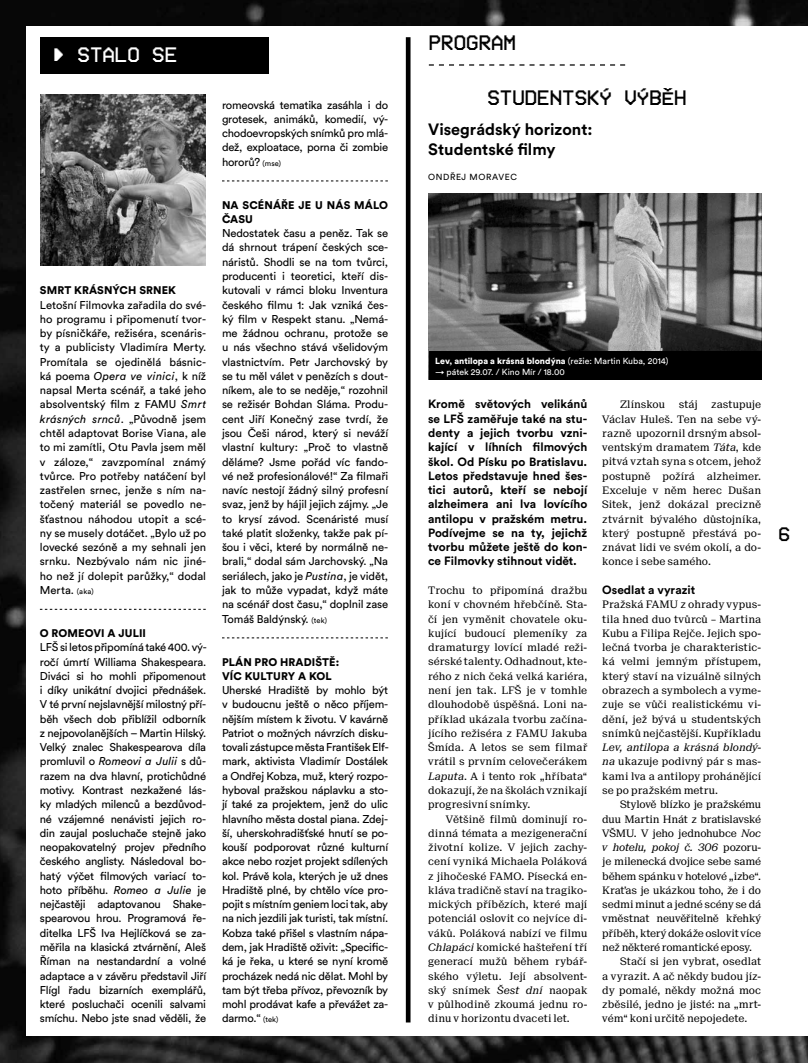
<style>
.page{position:relative;width:808px;height:1063px;background:#fff}
.page>*{position:absolute;margin:0;border:0;box-sizing:border-box;transform-origin:0 0}
.t1{font:21.25px "VCROSD Mono";color:#000}
.t2{font:21.25px "VCROSD Mono";color:#fff}
.t3{font:19.88px "VCROSD Mono";color:#000}
.t4{font:700 16.25px/20px "Circular Pro";color:#000}
.t5{font:700 11.88px/14.2px "Circular Pro";color:#000;text-align:justify}
.t6{font:11.25px/14.2px "Circular Pro";letter-spacing:-.02em;color:#000;text-align:justify}
.t7{font:11.25px/14.2px "Suisse BP Neue";letter-spacing:-.005em;color:#000;text-align:justify}
.t8{font:11.25px "Suisse BP Neue";letter-spacing:-.025em;color:#000}
.t9{font:italic 11.25px "Suisse BP Neue";letter-spacing:-.02em;color:#000}
.t10{font:900 11px/14.2px "Circular Pro";letter-spacing:.01em;color:#000}
.t11{font:900 8.75px "Circular Pro";color:#fff}
.t12{font:8.75px "Circular Pro";color:#fff}
.t13{font:8.75px "Circular Pro";color:#000}
.s1{font-style:italic}
.s2{font-size:7.5px}
.s3{font-weight:400}
.s4{font-style:normal}
</style>
<div class="page">
<img style="left:0;top:0;width:808px;height:1063px">
<div style="left:27px;top:27px;width:781px;height:1009px;background:#fff"></div>
<svg style="left:429px;top:64px;width:196px;height:2px"></svg>
<svg style="left:40px;top:609px;width:166px;height:1px"></svg>
<svg style="left:222px;top:181px;width:166px;height:1px"></svg>
<svg style="left:222px;top:638px;width:166px;height:1px"></svg>
<div style="left:40px;top:37px;width:229px;height:36px;background:#000"></div>
<hr style="left:406px;top:37px;width:4px;height:985px;background:#000">
<img style="left:429px;top:193px;width:332px;height:158px">
<div style="left:429px;top:351px;width:332px;height:29px;background:#000"></div>
<img style="left:40px;top:94px;width:166px;height:172px">
<h1 class="t2" style="left:53px;top:43px;width:126px">► STALO SE</h1>
<p class="t10" style="left:40px;top:283px;width:130px">SMRT KRÁSNÝCH SRNEK</p>
<p class="t6" style="left:40px;top:297px;width:168px">Letošní Filmovka zařadila do své&shy;ho programu i připomenutí tvor&shy;by písničkáře, režiséra, scenáris&shy;ty a publicisty Vladimíra Merty.<br>Promítala se ojedinělá básnic&shy;ká poema <span class="s1">Opera ve vinici</span>, k níž napsal Merta scénář, a také jeho absolventský film z FAMU <span class="s1">Smrt krásných srnců</span>. „Původně jsem chtěl adaptovat Borise Viana, ale to mi zamítli, Otu Pavla jsem měl v záloze,“ zavzpomínal známý tvůrce. Pro potřeby natáčení byl zastřelen srnec, jenže s ním na&shy;točený materiál se povedlo ne&shy;šťastnou náhodou utopit a scé&shy;ny se musely dotáčet. „Bylo už po lovecké sezóně a my sehnali jen srnku. Nezbývalo nám nic jiné&shy;ho než jí dolepit parůžky,“ dodal Merta. <span class="s2">(aka)</span></p>
<p class="t10" style="left:40px;top:626px;width:108px">O ROMEOVI A JULII</p>
<p class="t6" style="left:40px;top:640px;width:168px">LFŠ si letos připomíná také 400. vý&shy;ročí úmrtí Williama Shakespeara.<br>Diváci si ho mohli připomenout i díky unikátní dvojici přednášek.<br>V té první nejslavnější milostný pří&shy;běh všech dob přiblížil odborník z nejpovolanějších – Martin Hilský.<br>Velký znalec Shakespearova díla promluvil o <span class="s1">Romeovi a Julii</span> s dů&shy;razem na dva hlavní, protichůdné motivy. Kontrast nezkažené lás&shy;ky mladých milenců a bezdůvod&shy;né vzájemné nenávisti jejich ro&shy;din zaujal posluchače stejně jako neopakovatelný projev předního českého anglisty. Následoval bo&shy;hatý výčet filmových variací to&shy;hoto příběhu. <span class="s1">Romeo a Julie</span> je nejčastěji adaptovanou Shake&shy;spearovou hrou. Programová ře&shy;ditelka LFŠ Iva Hejlíčková se za&shy;měřila na klasická ztvárnění, Aleš Říman na nestandardní a volné adaptace a v závěru představil Jiří Flígl řadu bizarních exemplářů, které posluchači ocenili salvami smíchu. Nebo jste snad věděli, že</p>
<p class="t6" style="left:222px;top:97px;width:168px">romeovská tematika zasáhla i do grotesek, animáků, komedií, vý&shy;chodoevropských snímků pro mlá&shy;dež, exploatace, porna či zombie hororů? <span class="s2">(mse)</span></p>
<p class="t10" style="left:222px;top:197px;width:168px">NA SCÉNÁŘE JE U NÁS MÁLO<br>ČASU</p>
<p class="t6" style="left:222px;top:226px;width:168px">Nedostatek času a peněz. Tak se dá shrnout trápení českých sce&shy;náristů. Shodli se na tom tvůrci, producenti i teoretici, kteří dis&shy;kutovali v rámci bloku Inventura českého filmu 1: Jak vzniká čes&shy;ký film v Respekt stanu. „Nemá&shy;me žádnou ochranu, protože se u nás všechno stává všelidovým vlastnictvím. Petr Jarchovský by se tu měl válet v penězích s dout&shy;níkem, ale to se neděje,“ rozohnil se režisér Bohdan Sláma. Produ&shy;cent Jiří Konečný zase tvrdí, že jsou Češi národ, který si neváží vlastní kultury: „Proč to vlastně děláme? Jsme pořád víc fando&shy;vé než profesionálové!“ Za filmaři navíc nestojí žádný silný profesní svaz, jenž by hájil jejich zájmy. „Je to krysí závod. Scenáristé musí také platit složenky, takže pak pí&shy;šou i věci, které by normálně ne&shy;brali,“ dodal sám Jarchovský. „Na seriálech, jako je <span class="s1">Pustina</span>, je vidět, jak to může vypadat, když máte na scénář dost času,“ doplnil zase Tomáš Baldýnský. <span class="s2">(tek)</span></p>
<p class="t10" style="left:222px;top:654px;width:119px">PLÁN PRO HRADIŠTĚ:<br>VÍC KULTURY A KOL</p>
<p class="t6" style="left:222px;top:683px;width:168px">Uherské Hradiště by mohlo být v budoucnu ještě o něco příjem&shy;nějším místem k životu. V kavárně Patriot o možných návrzích disku&shy;tovali zástupce města František Elf&shy;mark, aktivista Vladimír Dostálek a Ondřej Kobza, muž, který rozpo&shy;hyboval pražskou náplavku a sto&shy;jí také za projektem, jenž do ulic hlavního města dostal piana. Zdej&shy;ší, uherskohradišťské hnutí se po&shy;kouší podporovat různé kulturní akce nebo rozjet projekt sdílených kol. Právě kola, kterých je už dnes Hradiště plné, by chtělo více pro&shy;pojit s místním geniem loci tak, aby na nich jezdili jak turisti, tak místní.<br>Kobza také přišel s vlastním nápa&shy;dem, jak Hradiště oživit: „Specific&shy;ká je řeka, u které se nyní kromě procházek nedá nic dělat. Mohl by tam být třeba přívoz, převozník by mohl prodávat kafe a převážet za&shy;darmo.“ <span class="s2">(tek)</span></p>
<h1 class="t1" style="left:429px;top:32px;width:89px">PROGRAM</h1>
<h1 class="t1" style="left:487px;top:86px;width:201px">STUDENTSKÝ VÝBĚH</h1>
<h3 class="t4" style="left:428px;top:119px;width:166px">Visegrádský horizont:<br>Studentské filmy</h3>
<p class="t13" style="left:428px;top:171px;width:58px">Ondřej Morave</p>
<p class="t13" style="left:510px;top:171px;width:8px">c</p>
<p class="t11" style="left:435px;top:354px;width:235px">LEV, ANTILOPA A KRÁSNÁ BLONDÝNA <span class="s3">(režie: Martin Kuba, 2014)</span></p>
<p class="t12" style="left:435px;top:366px;width:131px">→ pátek 29.07. / Kino Mír / 18.00</p>
<p class="t5" style="left:428px;top:397px;width:161px">Kromě světových velikánů se LFŠ zaměřuje také na stu&shy;denty a jejich tvorbu vzni&shy;kající v líhních filmových škol. Od Písku po Bratislavu.<br>Letos představuje hned šes&shy;tici autorů, kteří se nebojí alzheimera ani lva lovícího antilopu v pražském metru.<br>Podívejme se na ty, jejichž tvorbu můžete ještě do kon&shy;ce Filmovky stihnout vidět.</p>
<p class="t7" style="left:428px;top:583px;width:161px">Trochu to připomíná dražbu koní v chovném hřebčíně. Sta&shy;čí jen vyměnit chovatele oku&shy;kující budoucí plemeníky za dramaturgy lovící mladé reži&shy;sérské talenty. Odhadnout, kte&shy;rého z nich čeká velká kariéra, není jen tak. LFŠ je v tomhle dlouhodobě úspěšná. Loni na&shy;příklad ukázala tvorbu začína&shy;jícího režiséra z FAMU Jakuba Šmída. A letos se sem filmař vrátil s prvním celovečerákem <span class="s1">Laputa</span>. A i tento rok „hříbata“ dokazují, že na školách vznikají progresivní snímky.</p>
<p class="t7" style="left:428px;top:811px;width:161px;text-indent:18px">Většině filmů dominují ro&shy;dinná témata a mezigenerační životní kolize. V jejich zachy&shy;cení vyniká Michaela Poláková z jihočeské FAMO. Písecká en&shy;kláva tradičně staví na tragiko&shy;mických příbězích, které mají potenciál oslovit co nejvíce di&shy;váků. Poláková nabízí ve filmu <span class="s1">Chlapáci</span> komické hašteření tří generací mužů během rybář&shy;ského výletu. Její absolvent&shy;ský snímek <span class="s1">Šest dní</span> naopak v půlhodině zkoumá jednu ro&shy;dinu v horizontu dvaceti let.</p>
<p class="t7" style="left:602px;top:397px;width:160px;text-indent:18px">Zlínskou stáj zastupuje Václav Huleš. Ten na sebe vý&shy;razně upozornil drsným absol&shy;ventským dramatem <span class="s1">Táta</span>, kde pitvá vztah syna s otcem, jehož postupně požírá alzheimer.<br>Exceluje v něm herec Dušan Sitek, jenž dokázal precizně ztvárnit bývalého důstojníka, který postupně přestává po&shy;znávat lidi ve svém okolí, a do&shy;konce i sebe samého.</p>
<p class="t5" style="left:602px;top:582px;width:94px">Osedlat a vyrazit</p>
<p class="t7" style="left:602px;top:597px;width:160px">Pražská FAMU z ohrady vypus&shy;tila hned duo tvůrců – Martina Kubu a Filipa Rejče. Jejich spo&shy;lečná tvorba je charakteristic&shy;ká velmi jemným přístupem, který staví na vizuálně silných obrazech a symbolech a vyme&shy;zuje se vůči realistickému vi&shy;dění, jež bývá u studentských snímků nejčastější. Kupříkladu</p>
<p class="t7" style="left:602px;top:740px;width:160px"><span class="s1">Lev, antilopa a krásná blondý&shy;na</span> ukazuje podivný pár s mas&shy;kami lva a antilopy prohánějící se po pražském metru.</p>
<p class="t7" style="left:620px;top:797px;width:143px">Stylově blízko je pražskému</p>
<p class="t7" style="left:602px;top:811px;width:160px">duu Martin Hnát z bratislavské</p>
<p class="t7" style="left:602px;top:826px;width:160px">VŠMU. V jeho jednohubce <span class="s1">Noc</span></p>
<p class="t9" style="left:602px;top:840px;width:160px">v hotelu, pokoj č. 306 <span class="s4">pozoru-</span></p>
<p class="t7" style="left:602px;top:854px;width:160px">je milenecká dvojice sebe samé</p>
<p class="t8" style="left:602px;top:869px;width:160px">během spánku v hotelové „izbe“.</p>
<p class="t7" style="left:602px;top:883px;width:160px">Kraťas je ukázkou toho, že i do</p>
<p class="t7" style="left:602px;top:897px;width:160px">sedmi minut a jedné scény se dá</p>
<p class="t7" style="left:602px;top:911px;width:160px">vměstnat neuvěřitelně křehký</p>
<p class="t7" style="left:602px;top:926px;width:160px">příběh, který dokáže oslovit více</p>
<p class="t7" style="left:602px;top:940px;width:151px">než některé romantické eposy.</p>
<p class="t7" style="left:620px;top:954px;width:143px">Stačí si jen vybrat, osedlat</p>
<p class="t7" style="left:602px;top:968px;width:160px">a vyrazit. A ač někdy budou jíz-</p>
<p class="t7" style="left:602px;top:983px;width:160px">dy pomalé, někdy možná moc</p>
<p class="t7" style="left:602px;top:997px;width:160px">zběsilé, jedno je jisté: na „mrt-</p>
<p class="t7" style="left:602px;top:1011px;width:147px">vém“ koni určitě nepojedete.</p>
<h2 class="t3" style="left:779px;top:523px;width:13px">6</h2>
</div>
